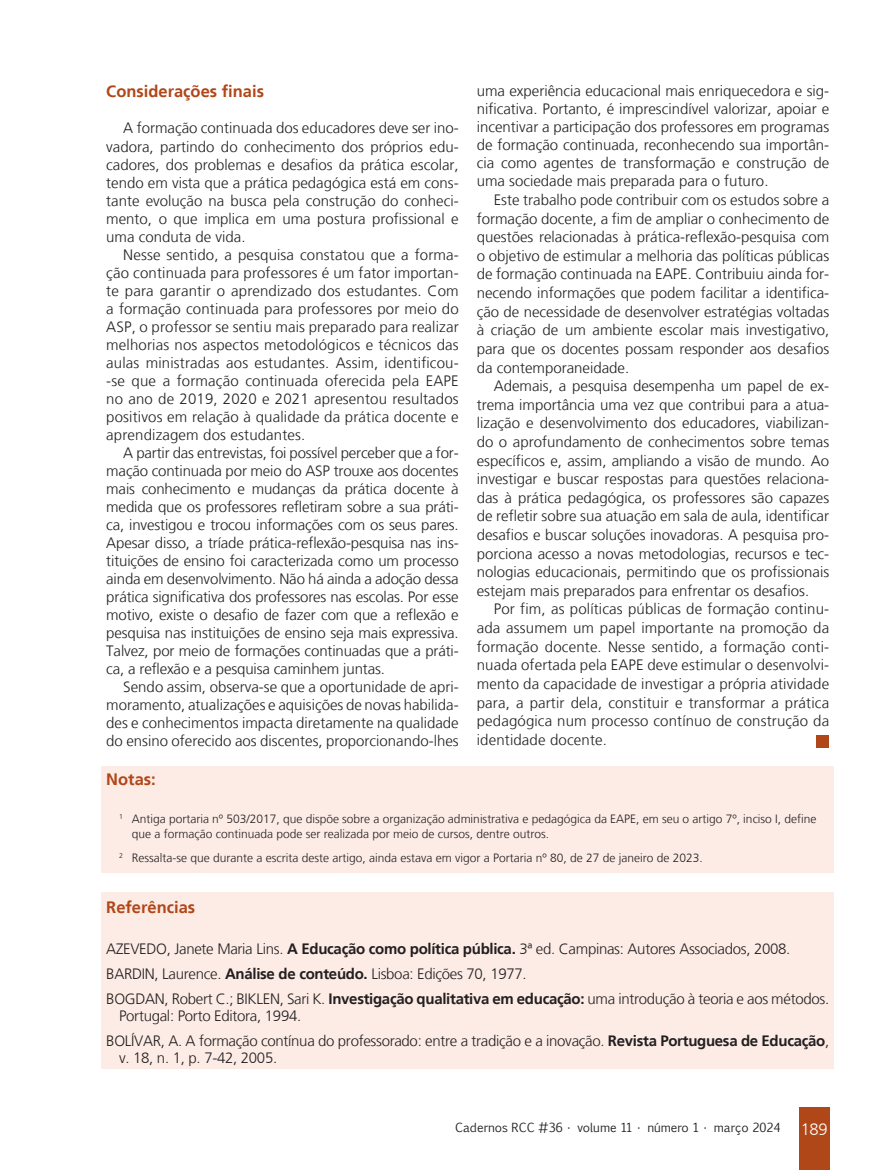
<style>
.page{position:relative;width:893px;height:1170px;background:#fff}
.page>*{position:absolute;margin:0;border:0;box-sizing:border-box;transform-origin:0 0}
.Subtítulo_LARANJA_DO{font:700 16.5px "Frutiger LT";color:#b04719}
.Miolo__10{font:300 15px/18px "Frutiger LT";color:#231f20;text-align:justify}
.Referências__10{font:300 15px/16.5px "Frutiger LT";letter-spacing:-.02em;color:#231f20}
.Notas{font:300 12px/15px "Frutiger LT";color:#231f20}
.t1{font:12px "Euphemia CAS";color:#231f20}
.s1{font-weight:700}
.s2{font-family:"Frutiger LT";font-weight:300;font-size:16.5px;color:#fff}
</style>
<div class="page">
<div style="left:799px;top:1107px;width:30px;height:62px;background:#b04719"></div>
<div style="left:102px;top:892px;width:732px;height:176px;background:#fdece6"></div>
<div style="left:102px;top:766px;width:732px;height:107px;background:#fdece6"></div>
<div style="left:816px;top:734px;width:13px;height:13px;background:#b04719"></div>
<p class="Subtítulo_LARANJA_DO" style="left:106px;top:82px;width:159px">Considerações finais</p>
<p class="Miolo__10" style="left:106px;top:119px;width:354px;text-indent:17px">A formação continuada dos educadores deve ser ino&shy;vadora, partindo do conhecimento dos próprios edu&shy;cadores, dos problemas e desafios da prática escolar, tendo em vista que a prática pedagógica está em cons&shy;tante evolução na busca pela construção do conheci&shy;mento, o que implica em uma postura profissional e uma conduta de vida.</p>
<p class="Miolo__10" style="left:106px;top:245px;width:354px;text-indent:17px">Nesse sentido, a pesquisa constatou que a forma&shy;ção continuada para professores é um fator importan&shy;te para garantir o aprendizado dos estudantes. Com a formação continuada para professores por meio do ASP, o professor se sentiu mais preparado para realizar melhorias nos aspectos metodológicos e técnicos das aulas ministradas aos estudantes. Assim, identificou--se que a formação continuada oferecida pela EAPE no ano de 2019, 2020 e 2021 apresentou resultados positivos em relação à qualidade da prática docente e aprendizagem dos estudantes.</p>
<p class="Miolo__10" style="left:106px;top:443px;width:354px;text-indent:17px">A partir das entrevistas, foi possível perceber que a for&shy;mação continuada por meio do ASP trouxe aos docentes mais conhecimento e mudanças da prática docente à medida que os professores refletiram sobre a sua práti&shy;ca, investigou e trocou informações com os seus pares.<br>Apesar disso, a tríade prática-reflexão-pesquisa nas ins&shy;tituições de ensino foi caracterizada como um processo ainda em desenvolvimento. Não há ainda a adoção dessa prática significativa dos professores nas escolas. Por esse motivo, existe o desafio de fazer com que a reflexão e pesquisa nas instituições de ensino seja mais expressiva.<br>Talvez, por meio de formações continuadas que a práti&shy;ca, a reflexão e a pesquisa caminhem juntas.</p>
<p class="Miolo__10" style="left:106px;top:677px;width:354px;text-indent:17px">Sendo assim, observa-se que a oportunidade de apri&shy;moramento, atualizações e aquisições de novas habilida&shy;des e conhecimentos impacta diretamente na qualidade do ensino oferecido aos discentes, proporcionando-lhes</p>
<p class="Miolo__10" style="left:477px;top:82px;width:354px">uma experiência educacional mais enriquecedora e sig&shy;nificativa. Portanto, é imprescindível valorizar, apoiar e incentivar a participação dos professores em programas de formação continuada, reconhecendo sua importân&shy;cia como agentes de transformação e construção de uma sociedade mais preparada para o futuro.</p>
<p class="Miolo__10" style="left:477px;top:191px;width:354px;line-height:18.6px;text-indent:17px">Este trabalho pode contribuir com os estudos sobre a formação docente, a fim de ampliar o conhecimento de questões relacionadas à prática-reflexão-pesquisa com o objetivo de estimular a melhoria das políticas públicas de formação continuada na EAPE. Contribuiu ainda for&shy;necendo informações que podem facilitar a identifica&shy;ção de necessidade de desenvolver estratégias voltadas à criação de um ambiente escolar mais investigativo, para que os docentes possam responder aos desafios da contemporaneidade.</p>
<p class="Miolo__10" style="left:477px;top:377px;width:354px;line-height:18.6px;text-indent:17px">Ademais, a pesquisa desempenha um papel de ex&shy;trema importância uma vez que contribui para a atua&shy;lização e desenvolvimento dos educadores, viabilizan&shy;do o aprofundamento de conhecimentos sobre temas específicos e, assim, ampliando a visão de mundo. Ao investigar e buscar respostas para questões relaciona&shy;das à prática pedagógica, os professores são capazes de refletir sobre sua atuação em sala de aula, identificar desafios e buscar soluções inovadoras. A pesquisa pro&shy;porciona acesso a novas metodologias, recursos e tec&shy;nologias educacionais, permitindo que os profissionais estejam mais preparados para enfrentar os desafios.</p>
<p class="Miolo__10" style="left:477px;top:600px;width:354px;line-height:18.6px;text-indent:17px">Por fim, as políticas públicas de formação continu&shy;ada assumem um papel importante na promoção da formação docente. Nesse sentido, a formação conti&shy;nuada ofertada pela EAPE deve estimular o desenvolvi&shy;mento da capacidade de investigar a própria atividade para, a partir dela, constituir e transformar a prática pedagógica num processo contínuo de construção da identidade docente.</p>
<p class="Subtítulo_LARANJA_DO" style="left:106px;top:769px;width:51px">Notas:</p>
<p class="Notas" style="left:132px;top:811px;width:686px;text-indent:-13px"><sup>1</sup> Antiga portaria nº 503/2017, que dispõe sobre a organização administrativa e pedagógica da EAPE, em seu o artigo 7º, inciso I, define que a formação continuada pode ser realizada por meio de cursos, dentre outros.</p>
<p class="Notas" style="left:119px;top:850px;width:585px"><sup>2</sup> Ressalta-se que durante a escrita deste artigo, ainda estava em vigor a Portaria nº 80, de 27 de janeiro de 2023.</p>
<p class="Subtítulo_LARANJA_DO" style="left:106px;top:897px;width:90px">Referências</p>
<p class="Referências__10" style="left:106px;top:941px;width:686px">AZEVEDO, Janete Maria Lins. <span class="s1">A Educação como política pública.</span> 3ª ed. Campinas: Autores Associados, 2008.</p>
<p class="Referências__10" style="left:106px;top:966px;width:422px">BARDIN, Laurence. <span class="s1">Análise de conteúdo.</span> Lisboa: Edições 70, 1977.</p>
<p class="Referências__10" style="left:119px;top:991px;width:712px;text-indent:-13px">BOGDAN, Robert C.; BIKLEN, Sari K. <span class="s1">Investigação qualitativa em educação:</span> uma introdução à teoria e aos métodos.<br>Portugal: Porto Editora, 1994.</p>
<p class="Referências__10" style="left:119px;top:1032px;width:712px;text-indent:-13px">BOLÍVAR, A. A formação contínua do professorado: entre a tradição e a inovação. <span class="s1">Revista Portuguesa de Educação</span>, v. 18, n. 1, p. 7-42, 2005.</p>
<p class="t1" style="left:455px;top:1119px;width:374px">Cadernos RCC #36 • volume 11 • número 1 • março 2024 <span class="s2">189</span></p>
</div>
